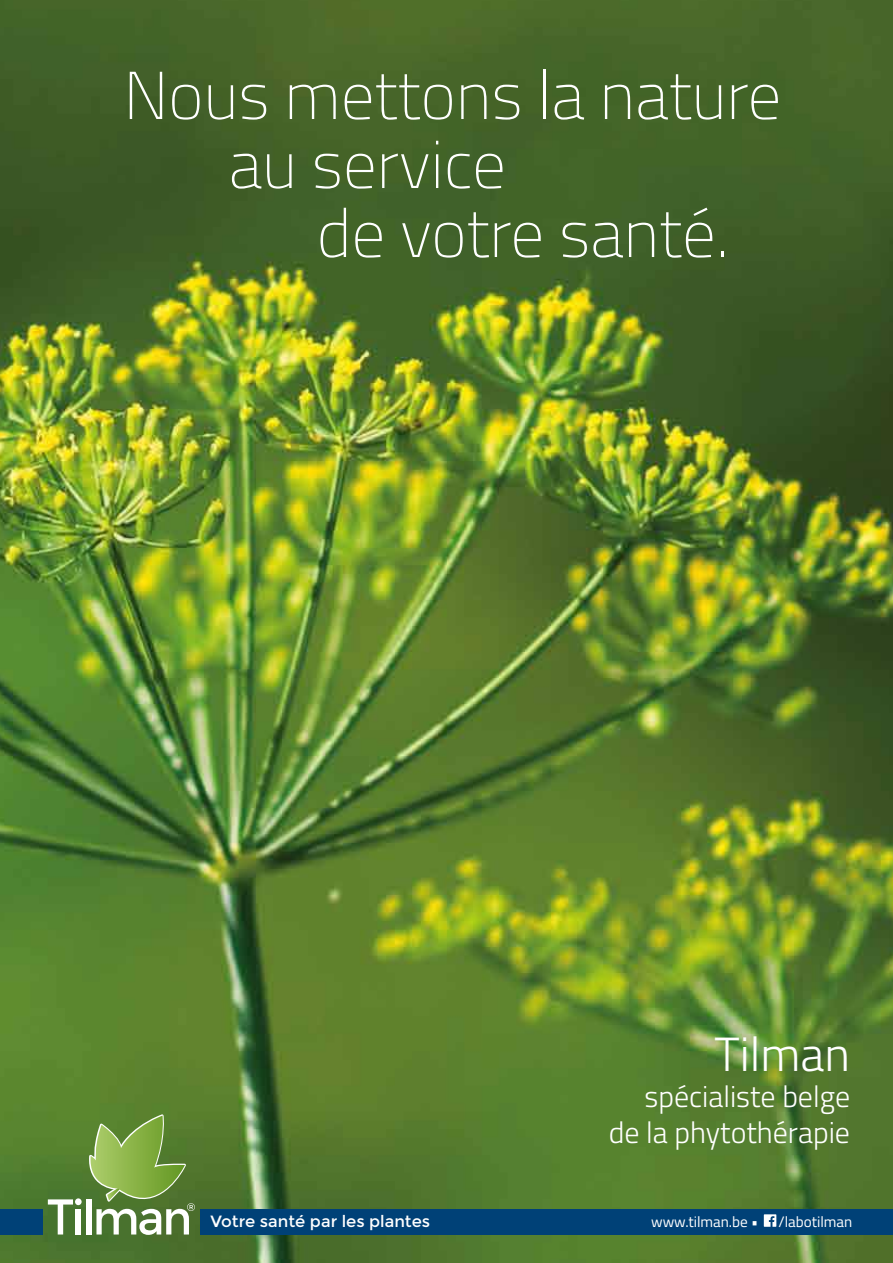
<style>
.page{position:relative;width:893px;height:1263px;background:#fff}
.page>*{position:absolute;margin:0;border:0;box-sizing:border-box;transform-origin:0 0}
.t1{font:100 67.5px/69px "Titillium Web";color:#fff}
.t2{font:300 48px "Titillium Web";color:#fff}
.t3{font:300 30px/36px "Titillium Web";color:#fff;text-align:right}
.t4{font:16.35px "Montserrat";color:#fff}
.t5{font:15px "Titillium Web";color:#fff}
</style>
<div class="page">
<img style="left:0;top:0;width:893px;height:1263px">
<svg style="left:48px;top:1198px;width:34px;height:36px"></svg>
<div style="left:86px;top:1199px;width:5px;height:35px;background:#fff"></div>
<svg style="left:88px;top:1113px;width:107px;height:122px"></svg>
<div style="left:201px;top:1209px;width:692px;height:26px;background:#004177"></div>
<div style="left:0;top:1209px;width:43px;height:26px;background:#004177"></div>
<svg style="left:764px;top:1214px;width:12px;height:13px"></svg>
<p class="t1" style="left:229px;top:58px;width:554px;text-indent:-105px">Nous mettons la nature au service</p>
<p class="t1" style="left:317px;top:196px;width:414px">de votre santé.</p>
<p class="t2" style="left:715px;top:1019px;width:137px">Tilman</p>
<p class="t3" style="left:609px;top:1077px;width:243px">spécialiste belge de la phytothérapie</p>
<p class="t4" style="left:210px;top:1211px;width:221px">Votre santé par les plantes</p>
<p class="t5" style="left:651px;top:1210px;width:109px">www.tilman.be •</p>
<p class="t5" style="left:778px;top:1210px;width:75px">/labotilman</p>
</div>
